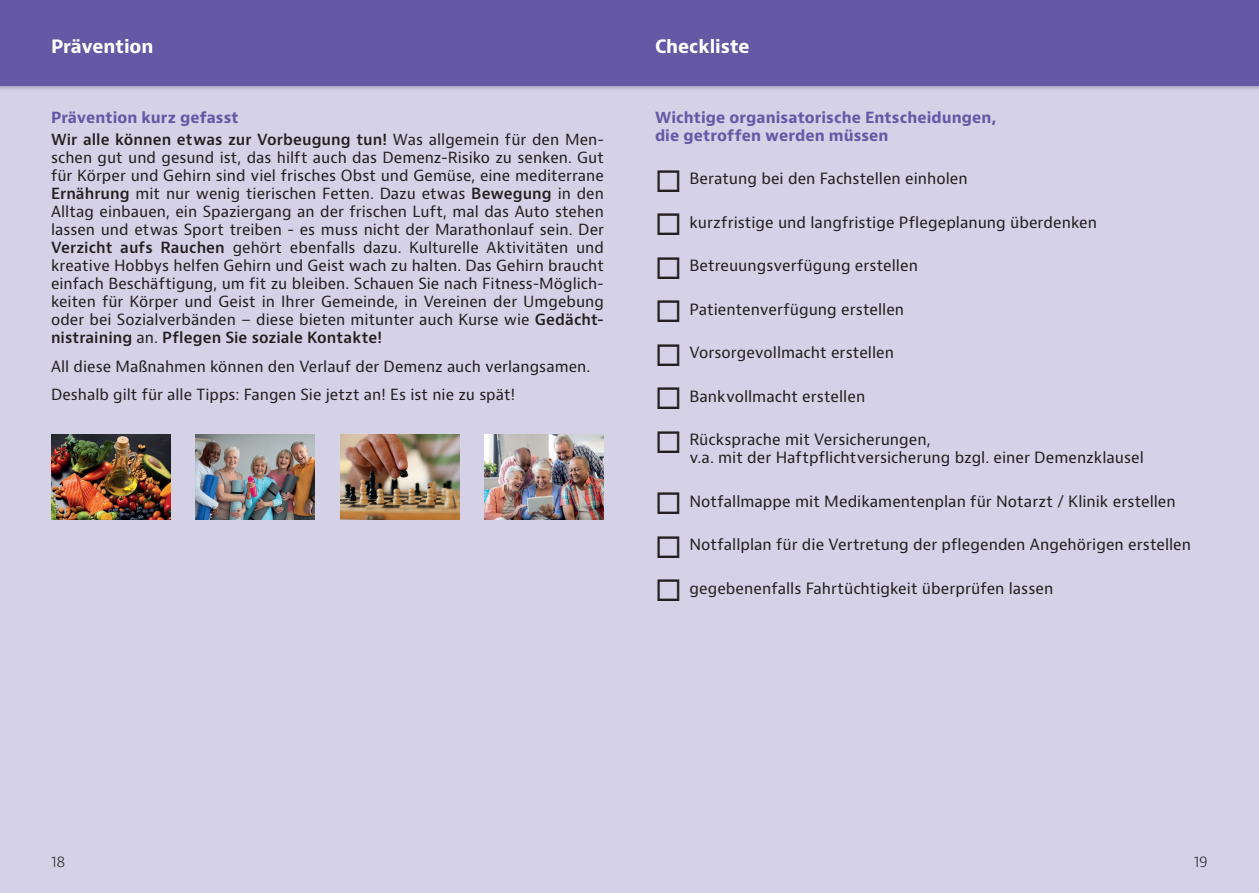
<style>
.page{position:relative;width:1259px;height:893px;background:#d5d2e8}
.page>*{position:absolute;margin:0;border:0;box-sizing:border-box;transform-origin:0 0}
.t1{font:700 18px "Bernino Sans";letter-spacing:-.005em;color:#fff}
.t2{font:15.15px/18px "Bernino Sans";color:#231f20}
.t3{font:15px/18px "Bernino Sans";color:#231f20;text-align:justify}
.t4{font:600 15px/22.2px "Bernino Sans";letter-spacing:.005em;color:#231f20}
.t5{font:700 15px/18px "Bernino Sans";letter-spacing:.005em;color:#6558a5}
.t6{font:300 15px "Bernino Sans";color:#231f20}
.s1{font-weight:700;color:#6558a5}
.s2{font-weight:400}
.s3{font-weight:600}
</style>
<div class="page">
<div style="left:0;top:0;width:1259px;height:85px;background:#6558a5"></div>
<img style="left:51px;top:435px;width:119px;height:85px">
<img style="left:196px;top:435px;width:119px;height:85px">
<img style="left:340px;top:435px;width:119px;height:85px">
<img style="left:485px;top:435px;width:119px;height:85px">
<p class="t1" style="left:51px;top:35px;width:104px">Prävention</p>
<p class="t4" style="left:51px;top:106px;width:554px"><span class="s1">Prävention kurz gefasst<br></span>Wir alle können etwas zur Vorbeugung tun! <span class="s2">Was allgemein für den Men-</span></p>
<p class="t3" style="left:51px;top:149px;width:554px">schen gut und gesund ist, das hilft auch das Demenz-Risiko zu senken. Gut für Körper und Gehirn sind viel frisches Obst und Gemüse, eine mediterrane <span class="s3">Ernährung</span> mit nur wenig tierischen Fetten. Dazu etwas <span class="s3">Bewegung</span> in den Alltag einbauen, ein Spaziergang an der frischen Luft, mal das Auto stehen lassen und etwas Sport treiben - es muss nicht der Marathonlauf sein. Der <span class="s3">Verzicht aufs Rauchen</span> gehört ebenfalls dazu. Kulturelle Aktivitäten und kreative Hobbys helfen Gehirn und Geist wach zu halten. Das Gehirn braucht einfach Beschäftigung, um fit zu bleiben. Schauen Sie nach Fitness-Möglich&shy;keiten für Körper und Geist in Ihrer Gemeinde, in Vereinen der Umgebung oder bei Sozialverbänden – diese bieten mitunter auch Kurse wie <span class="s3">Gedächt&shy;nistraining</span> an. <span class="s3">Pflegen Sie soziale Kontakte!</span></p>
<p class="t3" style="left:51px;top:352px;width:541px;line-height:28.7px">All diese Maßnahmen können den Verlauf der Demenz auch verlangsamen.<br>Deshalb gilt für alle Tipps: Fangen Sie jetzt an! Es ist nie zu spät!</p>
<p class="t1" style="left:655px;top:35px;width:96px">Checkliste</p>
<p class="t5" style="left:655px;top:108px;width:343px">Wichtige organisatorische Entscheidungen, die getroffen werden müssen</p>
<p class="t2" style="left:655px;top:170px;width:314px">◻ Beratung bei den Fachstellen einholen</p>
<p class="t2" style="left:655px;top:213px;width:443px">◻ kurzfristige und langfristige Pflegeplanung überdenken</p>
<p class="t2" style="left:655px;top:257px;width:264px">◻ Betreuungsverfügung erstellen</p>
<p class="t2" style="left:655px;top:300px;width:251px">◻ Patientenverfügung erstellen</p>
<p class="t2" style="left:655px;top:344px;width:240px">◻ Vorsorgevollmacht erstellen</p>
<p class="t2" style="left:655px;top:388px;width:212px">◻ Bankvollmacht erstellen</p>
<p class="t2" style="left:689px;top:431px;width:456px;text-indent:-34px">◻ Rücksprache mit Versicherungen,<br>v.a. mit der Haftpflichtversicherung bzgl. einer Demenzklausel</p>
<p class="t2" style="left:655px;top:493px;width:522px">◻ Notfallmappe mit Medikamentenplan für Notarzt / Klinik erstellen</p>
<p class="t2" style="left:655px;top:536px;width:537px">◻ Notfallplan für die Vertretung der pflegenden Angehörigen erstellen</p>
<p class="t2" style="left:655px;top:580px;width:400px">◻ gegebenenfalls Fahrtüchtigkeit überprüfen lassen</p>
<p class="t6" style="left:51px;top:852px;width:16px">18</p>
<p class="t6" style="left:1194px;top:852px;width:16px">19</p>
</div>
